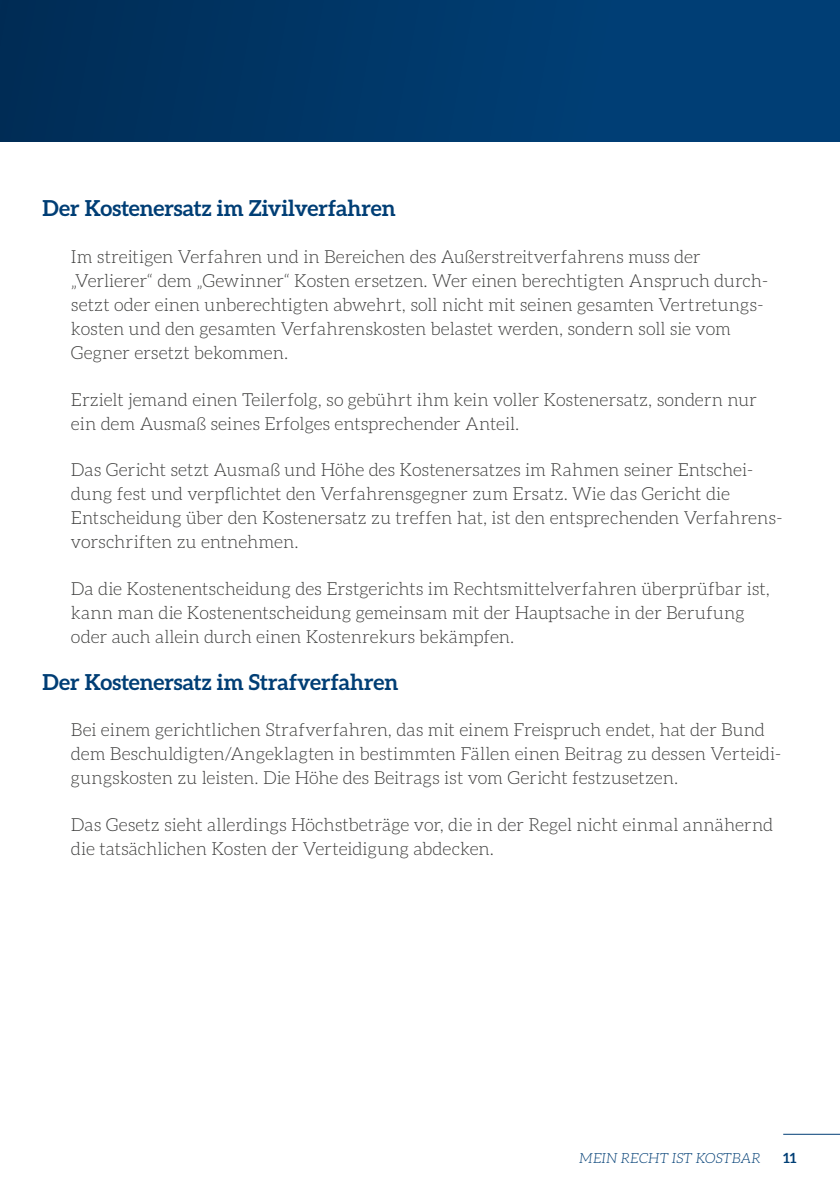
<style>
.page{position:relative;width:840px;height:1191px;background:#fff}
.page>*{position:absolute;margin:0;border:0;box-sizing:border-box;transform-origin:0 0}
.t1{font:700 22px "Aleo";color:#003e75}
.t2{font:300 18px/24px "Aleo";letter-spacing:-.005em;color:#3c3c3b}
.t3{font:italic 300 14px "Aleo";letter-spacing:-.005em;color:#003e75}
.t4{font:700 14px "Aleo";color:#003e75}
</style>
<div class="page">
<hr style="left:782px;top:1134px;width:57px;height:1px;background:#003e75">
<div style="left:0;top:0;width:839px;height:142px;background:linear-gradient(to right,#002e57,#00427b)"></div>
<p class="t1" style="left:43px;top:195px;width:354px">Der Kostenersatz im Zivilverfahren</p>
<p class="t2" style="left:71px;top:244px;width:698px">Im streitigen Verfahren und in Bereichen des Außerstreitverfahrens muss der „Verlierer“ dem „Gewinner“ Kosten ersetzen. Wer einen berechtigten Anspruch durch&shy;setzt oder einen unberechtigten abwehrt, soll nicht mit seinen gesamten Vertretungs&shy;kosten und den gesamten Verfahrenskosten belastet werden, sondern soll sie vom Gegner ersetzt bekommen.</p>
<p class="t2" style="left:71px;top:387px;width:687px">Erzielt jemand einen Teilerfolg, so gebührt ihm kein voller Kostenersatz, sondern nur ein dem Ausmaß seines Erfolges entsprechender Anteil.</p>
<p class="t2" style="left:71px;top:458px;width:712px">Das Gericht setzt Ausmaß und Höhe des Kostenersatzes im Rahmen seiner Entschei&shy;dung fest und verpflichtet den Verfahrensgegner zum Ersatz. Wie das Gericht die Entscheidung über den Kostenersatz zu treffen hat, ist den entsprechenden Verfahrens&shy;vorschriften zu entnehmen.</p>
<p class="t2" style="left:71px;top:576px;width:700px">Da die Kostenentscheidung des Erstgerichts im Rechtsmittelverfahren überprüfbar ist, kann man die Kostenentscheidung gemeinsam mit der Hauptsache in der Berufung oder auch allein durch einen Kostenrekurs bekämpfen.</p>
<p class="t1" style="left:43px;top:669px;width:357px">Der Kostenersatz im Strafverfahren</p>
<p class="t2" style="left:71px;top:718px;width:711px">Bei einem gerichtlichen Strafverfahren, das mit einem Freispruch endet, hat der Bund dem Beschuldigten/Angeklagten in bestimmten Fällen einen Beitrag zu dessen Verteidi&shy;gungskosten zu leisten. Die Höhe des Beitrags ist vom Gericht festzusetzen.</p>
<p class="t2" style="left:71px;top:812px;width:703px">Das Gesetz sieht allerdings Höchstbeträge vor, die in der Regel nicht einmal annähernd die tatsächlichen Kosten der Verteidigung abdecken.</p>
<p class="t3" style="left:579px;top:1150px;width:183px">MEIN RECHT IST KOSTBAR</p>
<p class="t4" style="left:782px;top:1149px;width:15px">11</p>
</div>
